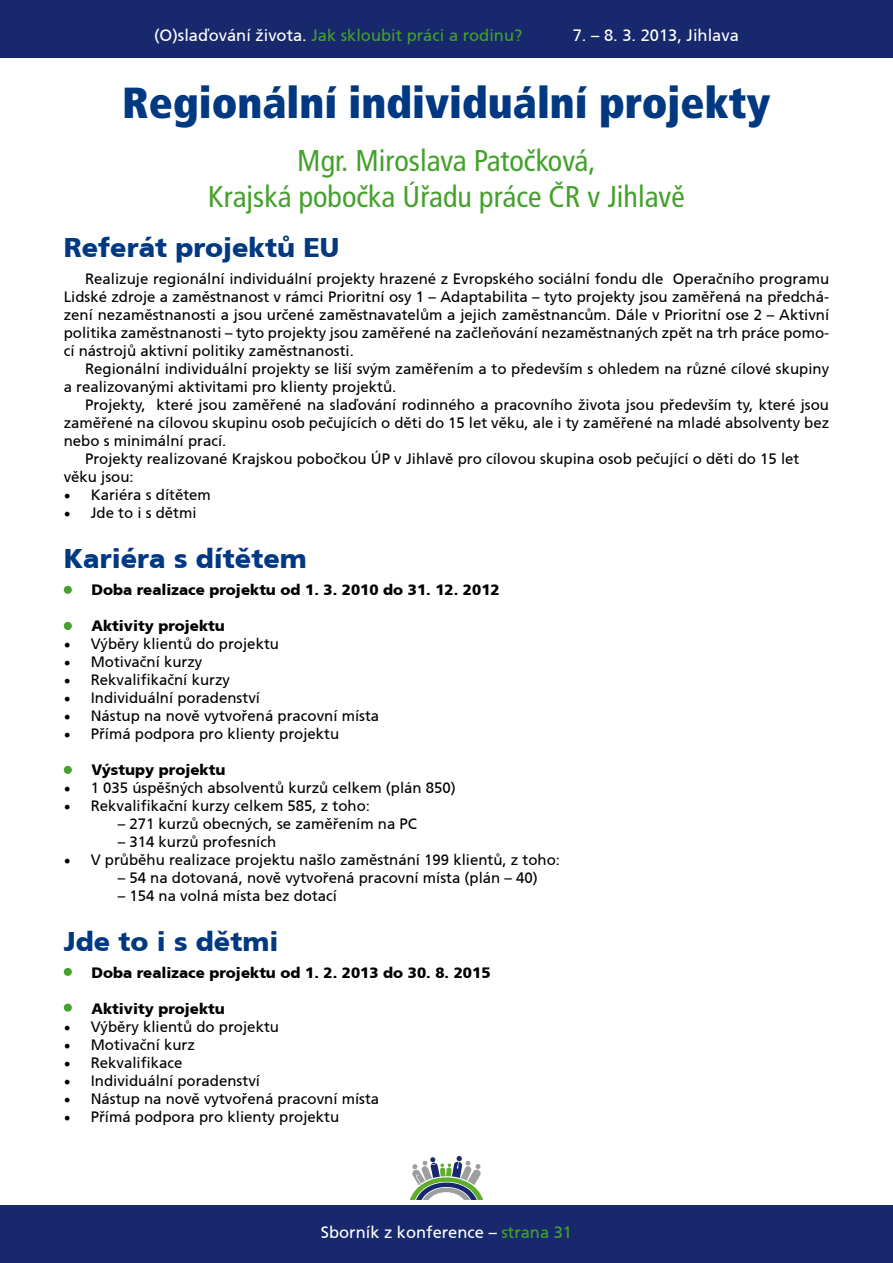
<style>
.page{position:relative;width:893px;height:1263px;background:#fff}
.page>*{position:absolute;margin:0;border:0;box-sizing:border-box;transform-origin:0 0}
.t1{font:900 condensed 43.5px "Frutiger CE";color:#003882}
.t2{font:condensed 30px/36px "Frutiger CE";color:#44a12b;text-align:center}
.t3{font:900 27px "Frutiger CE";color:#003882}
.t4{font:16.5px "Frutiger CE";color:#fff}
.t5{font:16.5px "Frutiger CE";color:#44a12b}
.t6{font:15px/18px "Frutiger CE";color:#000;text-align:justify}
.t7{font:900 15px "Frutiger CE";color:#000}
.s1{color:#fff}
.s2{font-family:"Minion Pro";font-size:18px}
.s3{color:#44a12b}
</style>
<div class="page">
<div style="left:64px;top:586px;width:8px;height:8px;background:#44a12b;border-radius:50%"></div>
<div style="left:64px;top:622px;width:8px;height:8px;background:#44a12b;border-radius:50%"></div>
<div style="left:64px;top:766px;width:8px;height:8px;background:#44a12b;border-radius:50%"></div>
<div style="left:64px;top:968px;width:8px;height:8px;background:#44a12b;border-radius:50%"></div>
<div style="left:64px;top:1003px;width:8px;height:9px;background:#44a12b;border-radius:50%"></div>
<div style="left:0;top:1205px;width:893px;height:58px;background:#17296c"></div>
<svg style="left:410px;top:1156px;width:73px;height:44px"></svg>
<div style="left:0;top:0;width:893px;height:58px;background:#17296c"></div>
<p class="t5" style="left:154px;top:26px;width:370px"><span class="s1">(O)slaďování života.</span> Jak skloubit práci a rodinu?</p>
<p class="t4" style="left:573px;top:26px;width:168px">7. – 8. 3. 2013, Jihlava</p>
<h1 class="t1" style="left:122px;top:78px;width:650px">Regionální individuální projekty</h1>
<h2 class="t2" style="left:208px;top:143px;width:478px">Mgr. Miroslava Patočková,<br>Krajská pobočka Úřadu práce ČR v Jihlavě</h2>
<h3 class="t3" style="left:64px;top:232px;width:277px">Referát projektů EU</h3>
<p class="t6" style="left:64px;top:269px;width:767px;text-indent:21px">Realizuje regionální individuální projekty hrazené z Evropského sociální fondu dle Operačního programu Lidské zdroje a zaměstnanost v rámci Prioritní osy 1 – Adaptabilita – tyto projekty jsou zaměřená na předchá&shy;zení nezaměstnanosti a jsou určené zaměstnavatelům a jejich zaměstnancům. Dále v Prioritní ose 2 – Aktivní politika zaměstnanosti – tyto projekty jsou zaměřené na začleňování nezaměstnaných zpět na trh práce pomo&shy;cí nástrojů aktivní politiky zaměstnanosti.</p>
<p class="t6" style="left:64px;top:359px;width:767px;text-indent:21px">Regionální individuální projekty se liší svým zaměřením a to především s ohledem na různé cílové skupiny a realizovanými aktivitami pro klienty projektů.</p>
<p class="t6" style="left:85px;top:395px;width:746px">Projekty, které jsou zaměřené na slaďování rodinného a pracovního života jsou především ty, které jsou</p>
<p class="t6" style="left:64px;top:413px;width:767px">zaměřené na cílovou skupinu osob pečujících o děti do 15 let věku, ale i ty zaměřené na mladé absolventy bez</p>
<p class="t6" style="left:64px;top:431px;width:164px">nebo s minimální prací.</p>
<p class="t6" style="left:85px;top:449px;width:716px">Projekty realizované Krajskou pobočkou ÚP v Jihlavě pro cílovou skupina osob pečující o děti do 15 let</p>
<p class="t6" style="left:64px;top:467px;width:72px">věku jsou:</p>
<p class="t6" style="left:64px;top:485px;width:149px"><span class="s2">•</span> Kariéra s dítětem</p>
<p class="t6" style="left:64px;top:503px;width:134px"><span class="s2">•</span> Jde to i s dětmi</p>
<h3 class="t3" style="left:64px;top:542px;width:245px">Kariéra s dítětem</h3>
<p class="t7" style="left:91px;top:580px;width:410px">Doba realizace projektu od 1. 3. 2010 do 31. 12. 2012</p>
<p class="t7" style="left:91px;top:616px;width:135px">Aktivity projektu</p>
<p class="t6" style="left:64px;top:634px;width:217px"><span class="s2">•</span> Výběry klientů do projektu</p>
<p class="t6" style="left:64px;top:652px;width:140px"><span class="s2">•</span> Motivační kurzy</p>
<p class="t6" style="left:64px;top:670px;width:168px"><span class="s2">•</span> Rekvalifikační kurzy</p>
<p class="t6" style="left:64px;top:688px;width:198px"><span class="s2">•</span> Individuální poradenství</p>
<p class="t6" style="left:64px;top:706px;width:317px"><span class="s2">•</span> Nástup na nově vytvořená pracovní místa</p>
<p class="t6" style="left:64px;top:724px;width:277px"><span class="s2">•</span> Přímá podpora pro klienty projektu</p>
<p class="t7" style="left:91px;top:760px;width:135px">Výstupy projektu</p>
<p class="t6" style="left:64px;top:778px;width:394px"><span class="s2">•</span> 1 035 úspěšných absolventů kurzů celkem (plán 850)</p>
<p class="t6" style="left:64px;top:796px;width:308px"><span class="s2">•</span> Rekvalifikační kurzy celkem 585, z toho:</p>
<p class="t6" style="left:118px;top:814px;width:301px">– 271 kurzů obecných, se zaměřením na PC</p>
<p class="t6" style="left:118px;top:832px;width:160px">– 314 kurzů profesních</p>
<p class="t6" style="left:64px;top:850px;width:498px"><span class="s2">•</span> V průběhu realizace projektu našlo zaměstnání 199 klientů, z toho:</p>
<p class="t6" style="left:118px;top:868px;width:422px">– 54 na dotovaná, nově vytvořená pracovní místa (plán – 40)</p>
<p class="t6" style="left:118px;top:886px;width:221px">– 154 na volná místa bez dotací</p>
<h3 class="t3" style="left:64px;top:925px;width:216px">Jde to i s dětmi</h3>
<p class="t7" style="left:91px;top:963px;width:401px">Doba realizace projektu od 1. 2. 2013 do 30. 8. 2015</p>
<p class="t7" style="left:91px;top:999px;width:135px">Aktivity projektu</p>
<p class="t6" style="left:64px;top:1017px;width:217px"><span class="s2">•</span> Výběry klientů do projektu</p>
<p class="t6" style="left:64px;top:1035px;width:133px"><span class="s2">•</span> Motivační kurz</p>
<p class="t6" style="left:64px;top:1053px;width:120px"><span class="s2">•</span> Rekvalifikace</p>
<p class="t6" style="left:64px;top:1071px;width:198px"><span class="s2">•</span> Individuální poradenství</p>
<p class="t6" style="left:64px;top:1089px;width:317px"><span class="s2">•</span> Nástup na nově vytvořená pracovní místa</p>
<p class="t6" style="left:64px;top:1107px;width:277px"><span class="s2">•</span> Přímá podpora pro klienty projektu</p>
<p class="t4" style="left:321px;top:1222px;width:253px">Sborník z konference – <span class="s3">strana 31</span></p>
</div>
